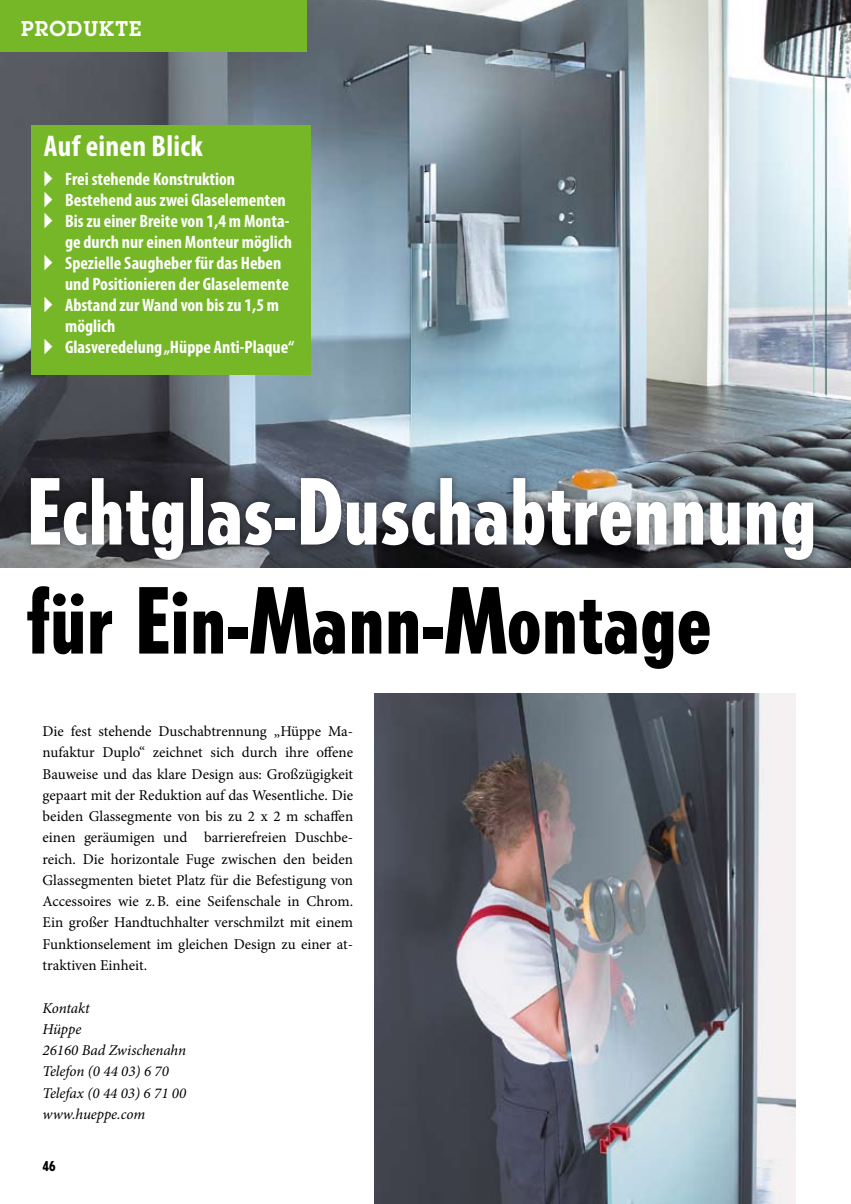
<style>
.page{position:relative;width:851px;height:1204px;background:#fff}
.page>*{position:absolute;margin:0;border:0;box-sizing:border-box;transform-origin:0 0}
.t1{font:800 condensed 90px "Tempo Std";color:#fff}
.t2{font:800 condensed 90px "Tempo Std";color:#000}
.t3{font:700 condensed 30px "Myriad Pro";letter-spacing:.01em;color:#fff}
.t4{font:600 21px "Lubalin Graph Std";letter-spacing:.05em;color:#fff}
.t5{font:700 condensed 18px "Myriad Pro";color:#fff}
.t6{font:15px/21.3px "Minion Pro";color:#000;text-align:justify}
.t7{font:italic 15px/21.3px "Minion Pro";letter-spacing:-.005em;color:#000}
.t8{font:800 condensed 13.5px "Tempo Std";color:#000}
</style>
<div class="page">
<img style="left:0;top:0;width:850px;height:568px">
<img style="left:374px;top:693px;width:421px;height:510px">
<div style="left:0;top:0;width:306px;height:51px;background:#75b726"></div>
<div style="left:23px;top:469px;width:798px;height:98px;background:#000;opacity:.5"></div>
<div style="left:31px;top:125px;width:280px;height:249px;background:#75b726"></div>
<h3 class="t4" style="left:21px;top:15px;width:121px">PRODUKTE</h3>
<h2 class="t3" style="left:44px;top:127px;width:160px">Auf einen Blick</h2>
<p class="t5" style="left:44px;top:168px;width:193px">▸ Frei stehende Konstruktion</p>
<p class="t5" style="left:44px;top:189px;width:243px">▸ Bestehend aus zwei Glaselementen</p>
<p class="t5" style="left:44px;top:210px;width:247px">▸ Bis zu einer Breite von 1,4 m Monta-</p>
<p class="t5" style="left:65px;top:231px;width:228px">ge durch nur einen Monteur möglich</p>
<p class="t5" style="left:44px;top:252px;width:239px">▸ Spezielle Saugheber für das Heben</p>
<p class="t5" style="left:65px;top:273px;width:225px">und Positionieren der Glaselemente</p>
<p class="t5" style="left:44px;top:294px;width:237px">▸ Abstand zur Wand von bis zu 1,5 m</p>
<p class="t5" style="left:65px;top:315px;width:52px">möglich</p>
<p class="t5" style="left:44px;top:336px;width:252px">▸ Glasveredelung „Hüppe Anti-Plaque“</p>
<h1 class="t1" style="left:27px;top:455px;width:791px">Echtglas-Duschabtrennung</h1>
<h1 class="t2" style="left:27px;top:564px;width:686px">für Ein-Mann-Montage</h1>
<p class="t6" style="left:43px;top:720px;width:312px">Die fest stehende Duschabtrennung „Hüppe Ma&shy;nufaktur Duplo“ zeichnet sich durch ihre offene Bauweise und das klare Design aus: Großzügigkeit gepaart mit der Reduktion auf das Wesentliche. Die beiden Glassegmente von bis zu 2 x 2 m schaffen einen geräumigen und barrierefreien Duschbe&shy;reich. Die horizontale Fuge zwischen den beiden Glassegmenten bietet Platz für die Befestigung von Accessoires wie z.B. eine Seifenschale in Chrom.<br>Ein großer Handtuchhalter verschmilzt mit einem Funktionselement im gleichen Design zu einer at&shy;traktiven Einheit.</p>
<p class="t7" style="left:43px;top:996px;width:145px">Kontakt<br>Hüppe<br>26160 Bad Zwischenahn<br>Telefon (0 44 03) 6 70<br>Telefax (0 44 03) 6 71 00 www.hueppe.com</p>
<p class="t8" style="left:43px;top:1157px;width:14px">46</p>
</div>
